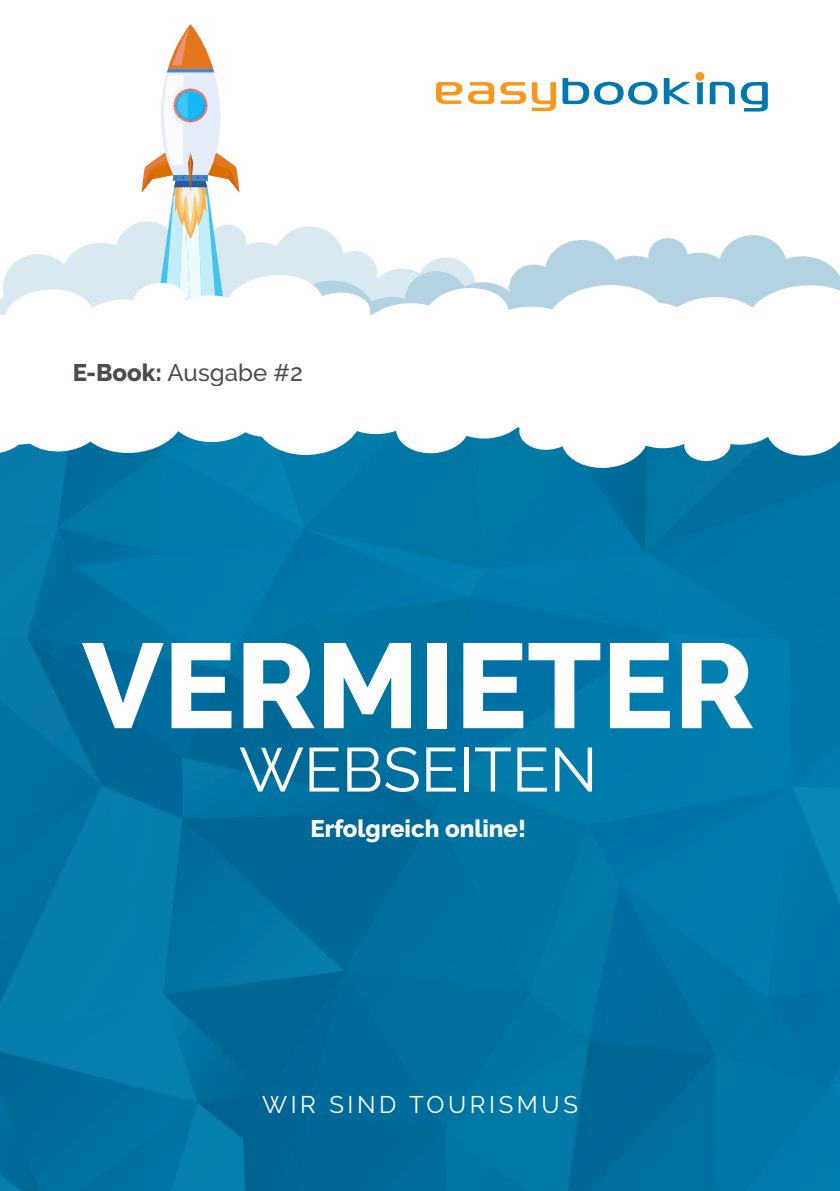
<style>
.page{position:relative;width:840px;height:1191px;background:#fff}
.page>*{position:absolute;margin:0;border:0;box-sizing:border-box;transform-origin:0 0}
.t1{font:800 120px "Raleway";color:#fff}
.t2{font:62px "Raleway";color:#fff}
.t3{font:800 24px "Raleway";color:#fff}
.t4{font:24px "Raleway";letter-spacing:.15em;color:#fff}
.t5{font:500 24px "Raleway";color:#231f20}
.s1{font-weight:800}
</style>
<div class="page">
<img style="left:0;top:469px;width:839px;height:722px">
<svg style="left:436px;top:82px;width:58px;height:22px"></svg>
<svg style="left:500px;top:82px;width:56px;height:29px"></svg>
<svg style="left:562px;top:78px;width:95px;height:27px"></svg>
<svg style="left:663px;top:78px;width:27px;height:26px"></svg>
<svg style="left:697px;top:82px;width:5px;height:22px"></svg>
<div style="left:695px;top:72px;width:9px;height:9px;background:#f7971d;border-radius:50%"></div>
<svg style="left:709px;top:81px;width:58px;height:31px"></svg>
<svg style="left:6px;top:222px;width:326px;height:51px"></svg>
<svg style="left:142px;top:24px;width:97px;height:211px"></svg>
<svg style="left:29px;top:235px;width:809px;height:38px"></svg>
<svg style="left:0;top:273px;width:839px;height:196px"></svg>
<p class="t5" style="left:72px;top:358px;width:232px"><span class="s1">E-Book:</span> Ausgabe #2</p>
<p class="t1" style="left:82px;top:618px;width:673px">VERMIETER</p>
<p class="t2" style="left:239px;top:733px;width:360px">WEBSEITEN</p>
<p class="t3" style="left:310px;top:815px;width:217px">Erfolgreich online!</p>
<p class="t4" style="left:262px;top:1090px;width:317px">WIR SIND TOURISMUS</p>
</div>
